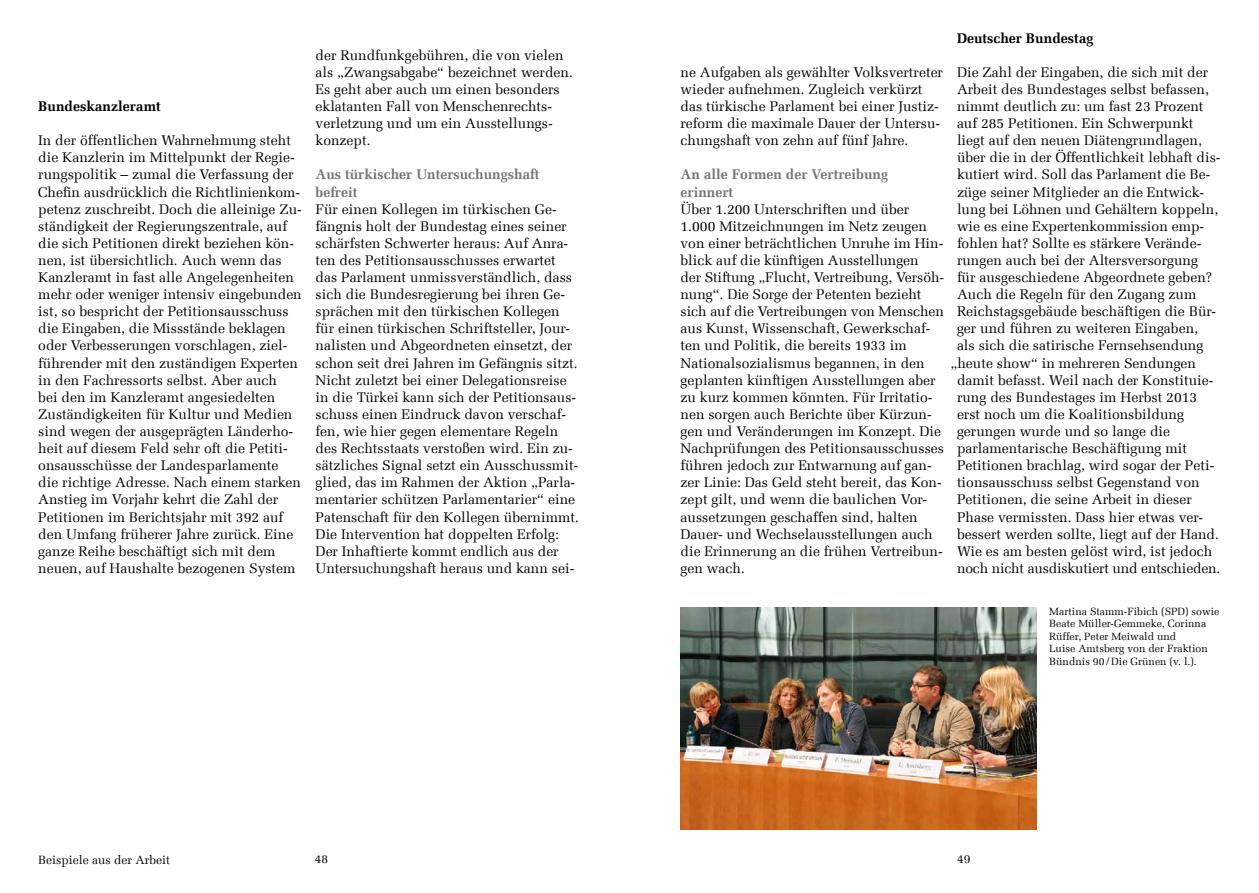
<style>
.page{position:relative;width:1259px;height:893px;background:#fff}
.page>*{position:absolute;margin:0;border:0;box-sizing:border-box;transform-origin:0 0}
.t1{font:13.95px/17.1px "Melior Com";color:#000}
.t2{font:700 13.95px/17.1px "Melior Com";color:#727777}
.t3{font:700 13.95px "Melior Com";color:#000}
.t4{font:12px "Melior Com";color:#000}
.t5{font:10.5px/12.6px "Melior Com";color:#000}
</style>
<div class="page">
<img style="left:680px;top:607px;width:356px;height:222px">
<p class="t3" style="left:38px;top:98px;width:124px">Bundeskanzleramt</p>
<p class="t1" style="left:38px;top:132px;width:265px">In der öffentlichen Wahrnehmung steht die Kanzlerin im Mittelpunkt der Regie&shy;rungspolitik – zumal die Verfassung der Chefin ausdrücklich die Richtlinienkom&shy;petenz zuschreibt. Doch die alleinige Zu&shy;ständigkeit der Regierungszentrale, auf die sich Petitionen direkt beziehen kön&shy;nen, ist übersichtlich. Auch wenn das Kanzleramt in fast alle Angelegenheiten mehr oder weniger intensiv eingebunden ist, so bespricht der Petitionsausschuss die Eingaben, die Missstände beklagen oder Verbesserungen vorschlagen, ziel&shy;führender mit den zuständigen Experten in den Fachressorts selbst. Aber auch<br>bei den im Kanzleramt angesiedelten Zuständigkeiten für Kultur und Medien sind wegen der ausgeprägten Länderho&shy;heit auf diesem Feld sehr oft die Petiti&shy;onsausschüsse der Landesparlamente die richtige Adresse. Nach einem starken Anstieg im Vorjahr kehrt die Zahl der Petitionen im Berichtsjahr mit 392 auf den Umfang früherer Jahre zurück. Eine ganze Reihe beschäftigt sich mit dem neuen, auf Haushalte bezogenen System</p>
<p class="t1" style="left:315px;top:46px;width:259px">der Rundfunkgebühren, die von vielen als „Zwangsabgabe“ bezeichnet werden.<br>Es geht aber auch um einen besonders eklatanten Fall von Menschenrechts&shy;verletzung und um ein Ausstellungs&shy;konzept.</p>
<p class="t2" style="left:315px;top:166px;width:225px">Aus türkischer Untersuchungshaft befreit</p>
<p class="t1" style="left:315px;top:200px;width:265px">Für einen Kollegen im türkischen Ge&shy;fängnis holt der Bundestag eines seiner schärfsten Schwerter heraus: Auf Anra&shy;ten des Petitionsausschusses erwartet das Parlament unmissverständlich, dass sich die Bundesregierung bei ihren Ge&shy;sprächen mit den türkischen Kollegen für einen türkischen Schriftsteller, Jour&shy;nalisten und Abgeordneten einsetzt, der schon seit drei Jahren im Gefängnis sitzt.<br>Nicht zuletzt bei einer Delegationsreise in die Türkei kann sich der Petitionsaus&shy;schuss einen Eindruck davon verschaf&shy;fen, wie hier gegen elementare Regeln des Rechtsstaats verstoßen wird. Ein zu&shy;sätzliches Signal setzt ein Ausschussmit&shy;glied, das im Rahmen der Aktion „Parla&shy;mentarier schützen Parlamentarier“ eine Patenschaft für den Kollegen übernimmt.<br>Die Intervention hat doppelten Erfolg:<br>Der Inhaftierte kommt endlich aus der Untersuchungshaft heraus und kann sei-</p>
<p class="t3" style="left:957px;top:29px;width:138px">Deutscher Bundestag</p>
<p class="t1" style="left:957px;top:63px;width:253px">Die Zahl der Eingaben, die sich mit der</p>
<p class="t1" style="left:957px;top:81px;width:253px">Arbeit des Bundestages selbst befassen,</p>
<p class="t1" style="left:957px;top:98px;width:248px">nimmt deutlich zu: um fast 23 Prozent</p>
<p class="t1" style="left:957px;top:115px;width:238px">auf 285 Petitionen. Ein Schwerpunkt</p>
<p class="t1" style="left:957px;top:132px;width:246px">liegt auf den neuen Diätengrundlagen,</p>
<p class="t1" style="left:957px;top:149px;width:265px">über die in der Öffentlichkeit lebhaft dis-</p>
<p class="t1" style="left:957px;top:166px;width:255px">kutiert wird. Soll das Parlament die Be-</p>
<p class="t1" style="left:957px;top:183px;width:249px">züge seiner Mitglieder an die Entwick-</p>
<p class="t1" style="left:957px;top:200px;width:263px">lung bei Löhnen und Gehältern koppeln,</p>
<p class="t1" style="left:957px;top:217px;width:249px">wie es eine Expertenkommission emp-</p>
<p class="t1" style="left:957px;top:234px;width:246px">fohlen hat? Sollte es stärkere Verände-</p>
<p class="t1" style="left:957px;top:252px;width:243px">rungen auch bei der Altersversorgung</p>
<p class="t1" style="left:957px;top:269px;width:256px">für ausgeschiedene Abgeordnete geben?</p>
<p class="t1" style="left:957px;top:286px;width:241px">Auch die Regeln für den Zugang zum</p>
<p class="t1" style="left:957px;top:303px;width:261px">Reichstagsgebäude beschäftigen die Bür-</p>
<p class="t1" style="left:957px;top:320px;width:243px">ger und führen zu weiteren Eingaben,</p>
<p class="t1" style="left:957px;top:337px;width:248px">als sich die satirische Fernsehsendung</p>
<p class="t1" style="left:950px;top:354px;width:247px">„heute show“ in mehreren Sendungen</p>
<p class="t1" style="left:957px;top:371px;width:258px">damit befasst. Weil nach der Konstituie-</p>
<p class="t1" style="left:957px;top:388px;width:242px">rung des Bundestages im Herbst 2013</p>
<p class="t1" style="left:957px;top:405px;width:229px">erst noch um die Koalitionsbildung</p>
<p class="t1" style="left:957px;top:423px;width:215px">gerungen wurde und so lange die</p>
<p class="t1" style="left:957px;top:440px;width:232px">parlamentarische Beschäftigung mit</p>
<p class="t1" style="left:957px;top:457px;width:259px">Petitionen brachlag, wird sogar der Peti-</p>
<p class="t1" style="left:957px;top:474px;width:244px">tionsausschuss selbst Gegenstand von</p>
<p class="t1" style="left:957px;top:491px;width:236px">Petitionen, die seine Arbeit in dieser</p>
<p class="t1" style="left:957px;top:508px;width:247px">Phase vermissten. Dass hier etwas ver-</p>
<p class="t1" style="left:957px;top:525px;width:263px">bessert werden sollte, liegt auf der Hand.</p>
<p class="t1" style="left:957px;top:542px;width:257px">Wie es am besten gelöst wird, ist jedoch</p>
<p class="t1" style="left:957px;top:559px;width:265px">noch nicht ausdiskutiert und entschieden.</p>
<p class="t1" style="left:680px;top:63px;width:264px">ne Aufgaben als gewählter Volksvertreter wieder aufnehmen. Zugleich verkürzt das türkische Parlament bei einer Justiz&shy;reform die maximale Dauer der Untersu&shy;chungshaft von zehn auf fünf Jahre.</p>
<p class="t2" style="left:680px;top:166px;width:209px">An alle Formen der Vertreibung erinnert</p>
<p class="t1" style="left:680px;top:200px;width:265px">Über 1.200 Unterschriften und über 1.000 Mitzeichnungen im Netz zeugen von einer beträchtlichen Unruhe im Hin&shy;blick auf die künftigen Ausstellungen<br>der Stiftung „Flucht, Vertreibung, Versöh&shy;nung“. Die Sorge der Petenten bezieht sich auf die Vertreibungen von Menschen aus Kunst, Wissenschaft, Gewerkschaf&shy;ten und Politik, die bereits 1933 im Nationalsozialismus begannen, in den geplanten künftigen Ausstellungen aber zu kurz kommen könnten. Für Irritatio&shy;nen sorgen auch Berichte über Kürzun&shy;gen und Veränderungen im Konzept. Die Nachprüfungen des Petitionsausschusses führen jedoch zur Entwarnung auf gan&shy;zer Linie: Das Geld steht bereit, das Kon&shy;zept gilt, und wenn die baulichen Vor&shy;aussetzungen geschaffen sind, halten Dauer- und Wechselausstellungen auch die Erinnerung an die frühen Vertreibun&shy;gen wach.</p>
<p class="t5" style="left:1049px;top:605px;width:172px">Martina Stamm-Fibich (SPD) sowie<br>Beate Müller-Gemmeke, Corinna<br>Rüffer, Peter Meiwald und<br>Luise Amtsberg von der Fraktion<br>Bündnis 90/Die Grünen (v. l.).</p>
<p class="t4" style="left:38px;top:852px;width:133px">Beispiele aus der Arbeit</p>
<p class="t4" style="left:315px;top:852px;width:15px">48</p>
<p class="t4" style="left:957px;top:852px;width:15px">49</p>
</div>
